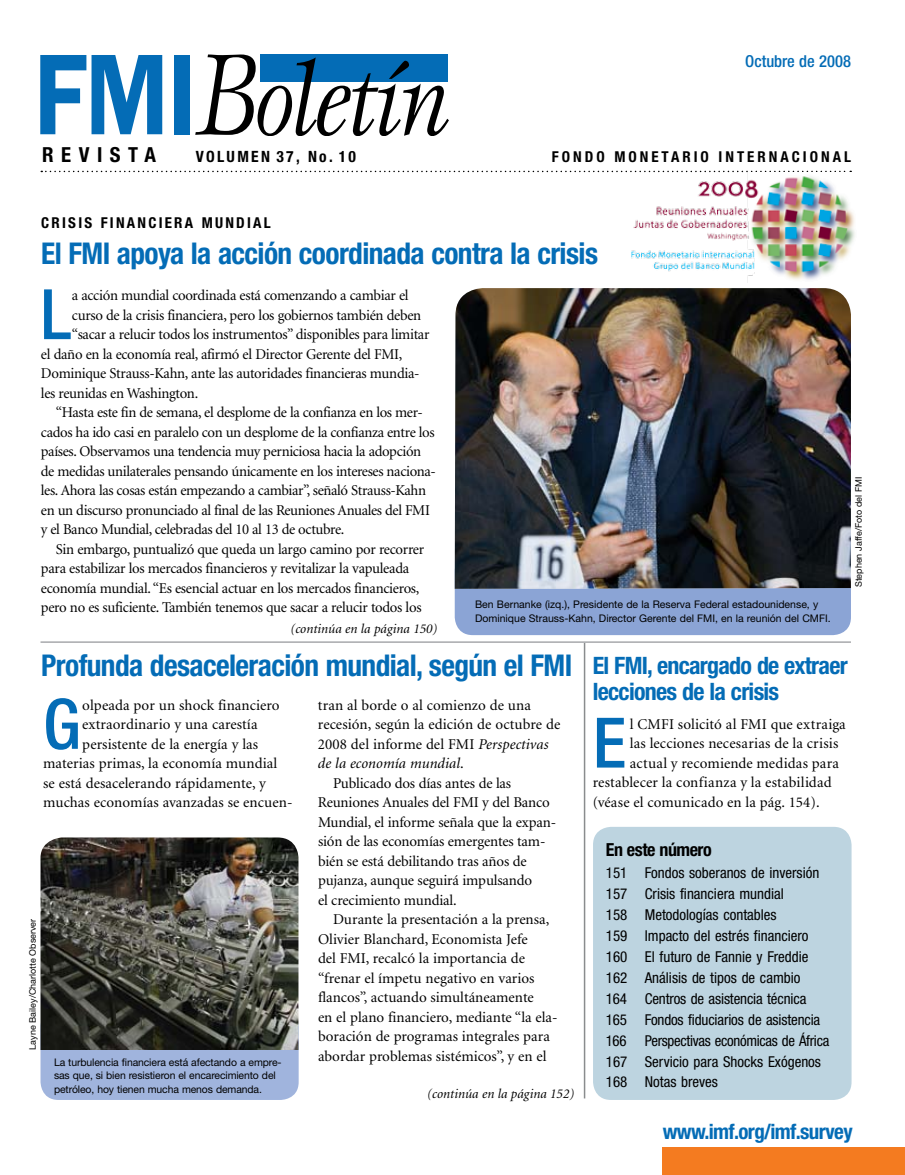
<style>
.page{position:relative;width:905px;height:1175px;background:#fff}
.page>*{position:absolute;margin:0;border:0;box-sizing:border-box;transform-origin:0 0}
.t1{font:italic 105px "Esprit";letter-spacing:-.05em;color:#000;scale:.9 1}
.t2{font:500 condensed 69.6px "Helvetica Neue";color:#046cb6}
.t3{font:700 condensed 30px "Helvetica Neue";letter-spacing:-.02em;color:#046cb6}
.t4{font:700 condensed 24px/25.5px "Helvetica Neue";letter-spacing:-.03em;color:#046cb6}
.t5{font:700 condensed 21px "Helvetica Neue";letter-spacing:-.03em;color:#046cb6}
.t6{font:700 condensed 20.7px "Helvetica Neue";letter-spacing:.36em;color:#000}
.t7{font:700 condensed 18px "Helvetica Neue";letter-spacing:-.025em;color:#000}
.t8{font:500 condensed 16.5px "Helvetica Neue";color:#046cb6}
.t9{font:700 condensed 15.6px "Helvetica Neue";letter-spacing:.15em;color:#000}
.t10{font:15px "Minion";letter-spacing:-.015em;color:#000}
.t11{font:condensed 15px/20.9px "Helvetica Neue";color:#000}
.t12{font:15px "Minion";letter-spacing:.005em;color:#000}
.t13{font:15px "Minion";letter-spacing:.01em;color:#000}
.t14{font:15px "Minion";letter-spacing:.015em;color:#000}
.t15{font:700 condensed 15px "Helvetica Neue";letter-spacing:.2em;color:#000}
.t16{font:700 condensed 15px "Helvetica Neue";letter-spacing:.15em;color:#000}
.t17{font:italic 15px "Minion";letter-spacing:.005em;color:#000}
.t18{font:italic 13.5px "Minion";color:#000}
.t19{font:10.5px/13.5px "Helvetica Neue";letter-spacing:-.01em;color:#000}
.t20{font:9px "Helvetica Neue";color:#000}
.s1{font-family:"Franklin Gothic";font-weight:600;font-style:normal;font-size:115.5px;color:#046cb6}
.s2{font-size:119.7px}
.s3{font-style:italic}
.s4{font-style:normal}
</style>
<div class="page">
<hr style="left:584px;top:643px;width:1px;height:455px;background:#8a8c8e">
<svg style="left:41px;top:171px;width:810px;height:1px"></svg>
<div style="left:662px;top:1147px;width:242px;height:27px;background:#f47b20"></div>
<div style="left:593px;top:826px;width:258px;height:274px;background:#bdd4e0;border-radius:18px"></div>
<hr style="left:40px;top:641px;width:810px;height:2px;background:#a7a9ac">
<img style="left:630px;top:172px;width:225px;height:111px">
<div style="left:260px;top:54px;width:187px;height:28px;background:#046cb6"></div>
<div style="left:454px;top:553px;width:396px;height:82px;background:#8ba4d5;border-radius:18px"></div>
<div style="left:40px;top:1009px;width:258px;height:91px;background:#a0b4dd;border-radius:18px"></div>
<img style="left:40px;top:837px;width:258px;height:212px">
<img style="left:454px;top:288px;width:396px;height:301px">
<h1 class="t1" style="left:34px;top:39px;width:464px"><span class="s1">FMI</span><span class="s2">B</span>oletín</h1>
<h3 class="t6" style="left:42px;top:142px;width:115px">REVISTA</h3>
<p class="t9" style="left:196px;top:147px;width:162px">VOLUMEN 37, No. 10</p>
<p class="t8" style="left:745px;top:51px;width:107px">Octubre de 2008</p>
<p class="t15" style="left:552px;top:147px;width:300px">FONDO MONETARIO INTERNACIONAL</p>
<p class="t16" style="left:41px;top:214px;width:231px">CRISIS FINANCIERA MUNDIAL</p>
<h3 class="t3" style="left:41px;top:236px;width:558px">El FMI apoya la acción coordinada contra la crisis</h3>
<h2 class="t2" style="left:41px;top:273px;width:32px">L</h2>
<p class="t10" style="left:72px;top:288px;width:338px">a acción mundial coordinada está comenzando a cambiar el</p>
<p class="t10" style="left:72px;top:307px;width:351px">curso de la crisis financiera, pero los gobiernos también deben</p>
<p class="t10" style="left:72px;top:327px;width:359px">“sacar a relucir todos los instrumentos” disponibles para limitar</p>
<p class="t10" style="left:41px;top:346px;width:363px">el daño en la economía real, afirmó el Director Gerente del FMI,</p>
<p class="t10" style="left:41px;top:366px;width:380px">Dominique Strauss-Kahn, ante las autoridades financieras mundia-</p>
<p class="t10" style="left:41px;top:385px;width:159px">les reunidas en Washington.</p>
<p class="t10" style="left:56px;top:405px;width:368px">“Hasta este fin de semana, el desplome de la confianza en los mer-</p>
<p class="t10" style="left:41px;top:424px;width:395px">cados ha ido casi en paralelo con un desplome de la confianza entre los</p>
<p class="t10" style="left:41px;top:444px;width:382px">países. Observamos una tendencia muy perniciosa hacia la adopción</p>
<p class="t10" style="left:41px;top:463px;width:396px">de medidas unilaterales pensando únicamente en los intereses naciona-</p>
<p class="t10" style="left:41px;top:483px;width:386px">les. Ahora las cosas están empezando a cambiar”, señaló Strauss-Kahn</p>
<p class="t10" style="left:41px;top:502px;width:390px">en un discurso pronunciado al final de las Reuniones Anuales del FMI</p>
<p class="t10" style="left:41px;top:522px;width:305px">y el Banco Mundial, celebradas del 10 al 13 de octubre.</p>
<p class="t10" style="left:56px;top:541px;width:370px">Sin embargo, puntualizó que queda un largo camino por recorrer</p>
<p class="t10" style="left:41px;top:561px;width:370px">para estabilizar los mercados financieros y revitalizar la vapuleada</p>
<p class="t10" style="left:41px;top:580px;width:380px">economía mundial. “Es esencial actuar en los mercados financieros,</p>
<p class="t10" style="left:41px;top:600px;width:382px">pero no es suficiente. También tenemos que sacar a relucir todos los</p>
<p class="t18" style="left:290px;top:622px;width:149px">(continúa en la página 150)</p>
<p class="t19" style="left:475px;top:596px;width:357px;line-height:14.2px">Ben Bernanke (izq.), Presidente de la Reserva Federal estadounidense, y<br>Dominique Strauss-Kahn, Director Gerente del FMI, en la reunión del CMFI.</p>
<p class="t20" style="left:853px;top:587px;width:112px;rotate:-90deg">Stephen Jaffe/Foto del FMI</p>
<h3 class="t3" style="left:41px;top:647px;width:532px">Profunda desaceleración mundial, según el FMI</h3>
<h2 class="t2" style="left:43px;top:682px;width:39px">G</h2>
<p class="t12" style="left:82px;top:697px;width:199px">olpeada por un shock financiero</p>
<p class="t12" style="left:82px;top:717px;width:177px">extraordinario y una carestía</p>
<p class="t12" style="left:82px;top:736px;width:177px">persistente de la energía y las</p>
<p class="t12" style="left:43px;top:756px;width:235px">materias primas, la economía mundial</p>
<p class="t12" style="left:43px;top:775px;width:224px">se está desacelerando rápidamente, y</p>
<p class="t12" style="left:43px;top:795px;width:251px">muchas economías avanzadas se encuen-</p>
<p class="t20" style="left:27px;top:1049px;width:132px;rotate:-90deg">Layne Bailey/Charlotte Observer</p>
<p class="t19" style="left:54px;top:1054px;width:229px">La turbulencia financiera está afectando a empre&shy;sas que, si bien resistieron el encarecimiento del petróleo, hoy tienen mucha menos demanda.</p>
<p class="t12" style="left:318px;top:697px;width:214px">tran al borde o al comienzo de una</p>
<p class="t12" style="left:318px;top:717px;width:244px">recesión, según la edición de octubre de</p>
<p class="t12" style="left:318px;top:736px;width:232px">2008 del informe del FMI <span class="s3">Perspectivas</span></p>
<p class="t17" style="left:318px;top:756px;width:147px">de la economía mundial<span class="s4">.</span></p>
<p class="t10" style="left:333px;top:775px;width:180px">Publicado dos días antes de las</p>
<p class="t10" style="left:318px;top:795px;width:233px">Reuniones Anuales del FMI y del Banco</p>
<p class="t10" style="left:318px;top:814px;width:239px">Mundial, el informe señala que la expan-</p>
<p class="t10" style="left:318px;top:834px;width:229px">sión de las economías emergentes tam-</p>
<p class="t10" style="left:318px;top:853px;width:210px">bién se está debilitando tras años de</p>
<p class="t10" style="left:318px;top:873px;width:216px">pujanza, aunque seguirá impulsando</p>
<p class="t10" style="left:318px;top:892px;width:140px">el crecimiento mundial.</p>
<p class="t10" style="left:333px;top:912px;width:218px">Durante la presentación a la prensa,</p>
<p class="t10" style="left:318px;top:931px;width:211px">Olivier Blanchard, Economista Jefe</p>
<p class="t10" style="left:318px;top:951px;width:208px">del FMI, recalcó la importancia de</p>
<p class="t10" style="left:318px;top:970px;width:218px">“frenar el ímpetu negativo en varios</p>
<p class="t10" style="left:318px;top:990px;width:217px">flancos”, actuando simultáneamente</p>
<p class="t10" style="left:318px;top:1009px;width:241px">en el plano financiero, mediante “la ela-</p>
<p class="t10" style="left:318px;top:1029px;width:233px">boración de programas integrales para</p>
<p class="t10" style="left:318px;top:1048px;width:230px">abordar problemas sistémicos”, y en el</p>
<p class="t18" style="left:427px;top:1086px;width:149px">(continúa en la página 152)</p>
<h3 class="t4" style="left:592px;top:653px;width:256px">El FMI, encargado de extraer lecciones de la crisis</h3>
<h2 class="t2" style="left:592px;top:701px;width:35px">E</h2>
<p class="t13" style="left:629px;top:716px;width:217px">l CMFI solicitó al FMI que extraiga</p>
<p class="t14" style="left:629px;top:736px;width:210px">las lecciones necesarias de la crisis</p>
<p class="t13" style="left:629px;top:755px;width:211px">actual y recomiende medidas para</p>
<p class="t13" style="left:592px;top:775px;width:240px">restablecer la confianza y la estabilidad</p>
<p class="t13" style="left:592px;top:794px;width:228px">(véase el comunicado en la pág. 154).</p>
<p class="t7" style="left:606px;top:838px;width:107px">En este número</p>
<p class="t11" style="left:605px;top:861px;width:225px">151 Fondos soberanos de inversión<br>157 Crisis financiera mundial<br>158 Metodologías contables<br>159 Impacto del estrés financiero<br>160 El futuro de Fannie y Freddie<br>162 Análisis de tipos de cambio<br>164 Centros de asistencia técnica<br>165 Fondos fiduciarios de asistencia<br>166 Perspectivas económicas de África<br>167 Servicio para Shocks Exógenos<br>168 Notas breves</p>
<h3 class="t5" style="left:662px;top:1118px;width:191px">www.imf.org/imf.survey</h3>
</div>
